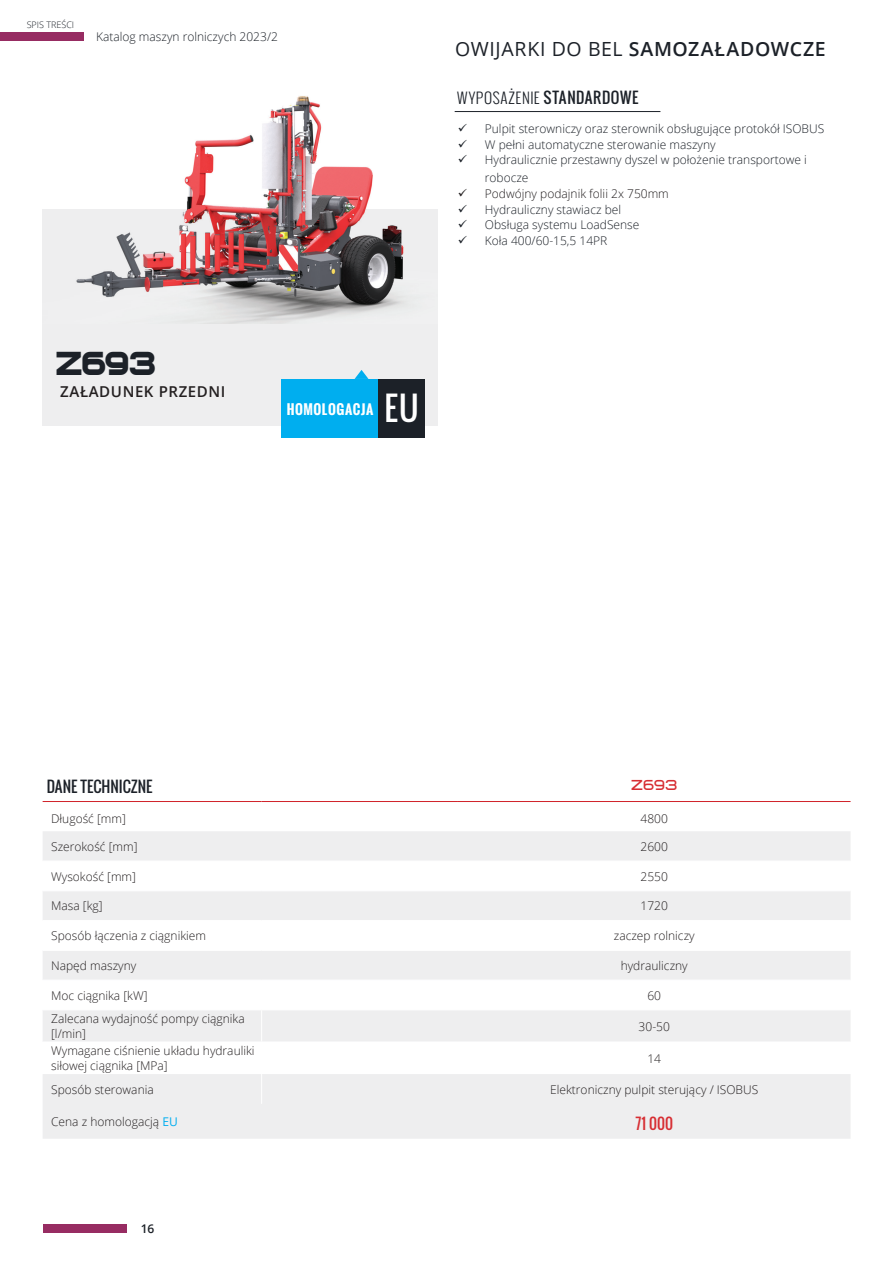
<style>
.page{position:relative;width:893px;height:1263px;background:#fff}
.page>*{position:absolute;margin:0;border:0;box-sizing:border-box;transform-origin:0 0}
.t1{font:700 45px "Bitsumishi Pro";color:#1c2128}
.t2{font:31.95px "Oswald";color:#fff}
.t3{font:600 19.5px "Open Sans";letter-spacing:.04em;color:#1c2128}
.t4{font:19.5px "Bitsumishi Pro";color:#d72e33}
.t5{font:300 15px "Oswald";letter-spacing:.045em;color:#1c2128}
.t6{font:600 15px "Open Sans";letter-spacing:.04em;color:#231f20}
.t7{font:15px "Oswald";color:#1c2128}
.t8{font:15px "Oswald";color:#d72e33}
.t9{font:700 13.2px "Oswald";letter-spacing:.04em;color:#fff}
.t10{font:300 12px/14.4px "Open Sans";color:#231f20}
.t11{font:300 12px/18px "Open Sans";color:#1c2128}
.t12{font:600 12px "Open Sans";color:#1c2128}
.t13{font:300 9px "Open Sans";color:#1c2128}
.s1{font-weight:400}
.s2{font-weight:400;color:#00aeef}
</style>
<div class="page">
<div style="left:43px;top:1224px;width:83px;height:9px;background:#972c62"></div>
<div style="left:0;top:32px;width:84px;height:9px;background:#972c62"></div>
<div style="left:42px;top:209px;width:396px;height:217px;background:#eeeeef"></div>
<img style="left:76px;top:96px;width:328px;height:228px">
<div style="left:281px;top:379px;width:144px;height:59px;background:#00aeef"></div>
<div style="left:378px;top:379px;width:47px;height:59px;background:#1c2128"></div>
<svg style="left:355px;top:370px;width:13px;height:9px"></svg>
<hr style="left:455px;top:111px;width:205px;height:1px;background:#1c2128">
<svg style="left:43px;top:831px;width:807px;height:308px;fill:#eeeeef"></svg>
<hr style="left:43px;top:861px;width:219px;height:1px;background:#fff">
<hr style="left:262px;top:861px;width:196px;height:1px;background:#fff">
<hr style="left:458px;top:861px;width:393px;height:1px;background:#fff">
<hr style="left:43px;top:890px;width:219px;height:1px;background:#fff">
<hr style="left:262px;top:890px;width:196px;height:1px;background:#fff">
<hr style="left:458px;top:890px;width:393px;height:1px;background:#fff">
<hr style="left:43px;top:920px;width:219px;height:1px;background:#fff">
<hr style="left:262px;top:920px;width:196px;height:1px;background:#fff">
<hr style="left:43px;top:950px;width:219px;height:1px;background:#fff">
<hr style="left:262px;top:950px;width:196px;height:1px;background:#fff">
<hr style="left:43px;top:980px;width:219px;height:1px;background:#fff">
<hr style="left:262px;top:980px;width:196px;height:1px;background:#fff">
<hr style="left:458px;top:980px;width:393px;height:1px;background:#fff">
<hr style="left:43px;top:1009px;width:219px;height:1px;background:#fff">
<hr style="left:262px;top:1009px;width:196px;height:1px;background:#fff">
<hr style="left:261px;top:1010px;width:1px;height:31px;background:#fff">
<hr style="left:458px;top:1009px;width:393px;height:1px;background:#fff">
<hr style="left:43px;top:1041px;width:219px;height:1px;background:#fff">
<hr style="left:262px;top:1041px;width:196px;height:1px;background:#fff">
<hr style="left:261px;top:1042px;width:1px;height:32px;background:#fff">
<hr style="left:458px;top:1041px;width:393px;height:1px;background:#fff">
<hr style="left:261px;top:1074px;width:1px;height:30px;background:#fff">
<hr style="left:458px;top:920px;width:393px;height:1px;background:#fff">
<hr style="left:458px;top:950px;width:393px;height:1px;background:#fff">
<hr style="left:43px;top:801px;width:219px;height:1px;background:#d1232a">
<hr style="left:262px;top:801px;width:196px;height:1px;background:#d1232a">
<hr style="left:458px;top:801px;width:393px;height:1px;background:#d1232a">
<p class="t13" style="left:27px;top:19px;width:49px">SPIS TREŚCI</p>
<p class="t11" style="left:96px;top:27px;width:183px">Katalog maszyn rolniczych 2023/2</p>
<h3 class="t3" style="left:455px;top:35px;width:372px"><span class="s1">OWIJARKI DO BEL</span> SAMOZAŁADOWCZE</h3>
<p class="t5" style="left:457px;top:87px;width:183px">WYpOSaŻENIE <span class="s1">STANDARDOWE</span></p>
<p class="t11" style="left:458px;top:120px;width:368px">✓ Pulpit sterowniczy oraz sterownik obsługujące protokół ISOBUS</p>
<p class="t11" style="left:458px;top:135px;width:259px">✓ W pełni automatyczne sterowanie maszyny</p>
<p class="t11" style="left:485px;top:151px;width:324px;text-indent:-27px">✓ Hydraulicznie przestawny dyszel w położenie transportowe i robocze</p>
<p class="t10" style="left:458px;top:186px;width:213px">✓ Podwójny podajnik folii 2x 750mm</p>
<p class="t11" style="left:458px;top:200px;width:165px">✓ Hydrauliczny stawiacz bel</p>
<p class="t11" style="left:458px;top:215px;width:183px">✓ Obsługa systemu LoadSense</p>
<p class="t11" style="left:458px;top:231px;width:151px">✓ Koła 400/60-15,5 14PR</p>
<h1 class="t1" style="left:56px;top:346px;width:102px">Z693</h1>
<p class="t6" style="left:60px;top:381px;width:167px">ZAŁADUNEK PRZEDNI</p>
<p class="t9" style="left:287px;top:399px;width:88px">HOMOLOGACJA</p>
<h2 class="t2" style="left:385px;top:384px;width:36px">EU</h2>
<p class="t7" style="left:47px;top:775px;width:107px">DANE TECHNICZNE</p>
<h3 class="t4" style="left:631px;top:778px;width:48px">Z693</h3>
<p class="t10" style="left:51px;top:811px;width:76px">Długość [mm]</p>
<p class="t10" style="left:640px;top:811px;width:29px">4800</p>
<p class="t10" style="left:51px;top:839px;width:88px">Szerokość [mm]</p>
<p class="t10" style="left:640px;top:839px;width:29px">2600</p>
<p class="t10" style="left:51px;top:869px;width:86px">Wysokość [mm]</p>
<p class="t10" style="left:640px;top:869px;width:29px">2550</p>
<p class="t10" style="left:51px;top:898px;width:53px">Masa [kg]</p>
<p class="t10" style="left:640px;top:898px;width:29px">1720</p>
<p class="t10" style="left:51px;top:928px;width:156px">Sposób łączenia z ciągnikiem</p>
<p class="t10" style="left:614px;top:928px;width:82px">zaczep rolniczy</p>
<p class="t10" style="left:51px;top:958px;width:87px">Napęd maszyny</p>
<p class="t10" style="left:621px;top:958px;width:69px">hydrauliczny</p>
<p class="t10" style="left:51px;top:988px;width:98px">Moc ciągnika [kW]</p>
<p class="t10" style="left:647px;top:988px;width:15px">60</p>
<p class="t10" style="left:51px;top:1011px;width:195px">Zalecana wydajność pompy ciągnika [l/min]</p>
<p class="t10" style="left:639px;top:1018px;width:33px">30-50</p>
<p class="t10" style="left:51px;top:1043px;width:205px">Wymagane ciśnienie układu hydrauliki siłowej ciągnika [MPa]</p>
<p class="t10" style="left:647px;top:1051px;width:15px">14</p>
<p class="t10" style="left:51px;top:1082px;width:104px">Sposób sterowania</p>
<p class="t10" style="left:550px;top:1082px;width:210px">Elektroniczny pulpit sterujący / ISOBUS</p>
<p class="t10" style="left:51px;top:1114px;width:128px">Cena z homologacją <span class="s2">EU</span></p>
<p class="t8" style="left:635px;top:1112px;width:39px">71 000</p>
<p class="t12" style="left:141px;top:1221px;width:15px">16</p>
</div>
